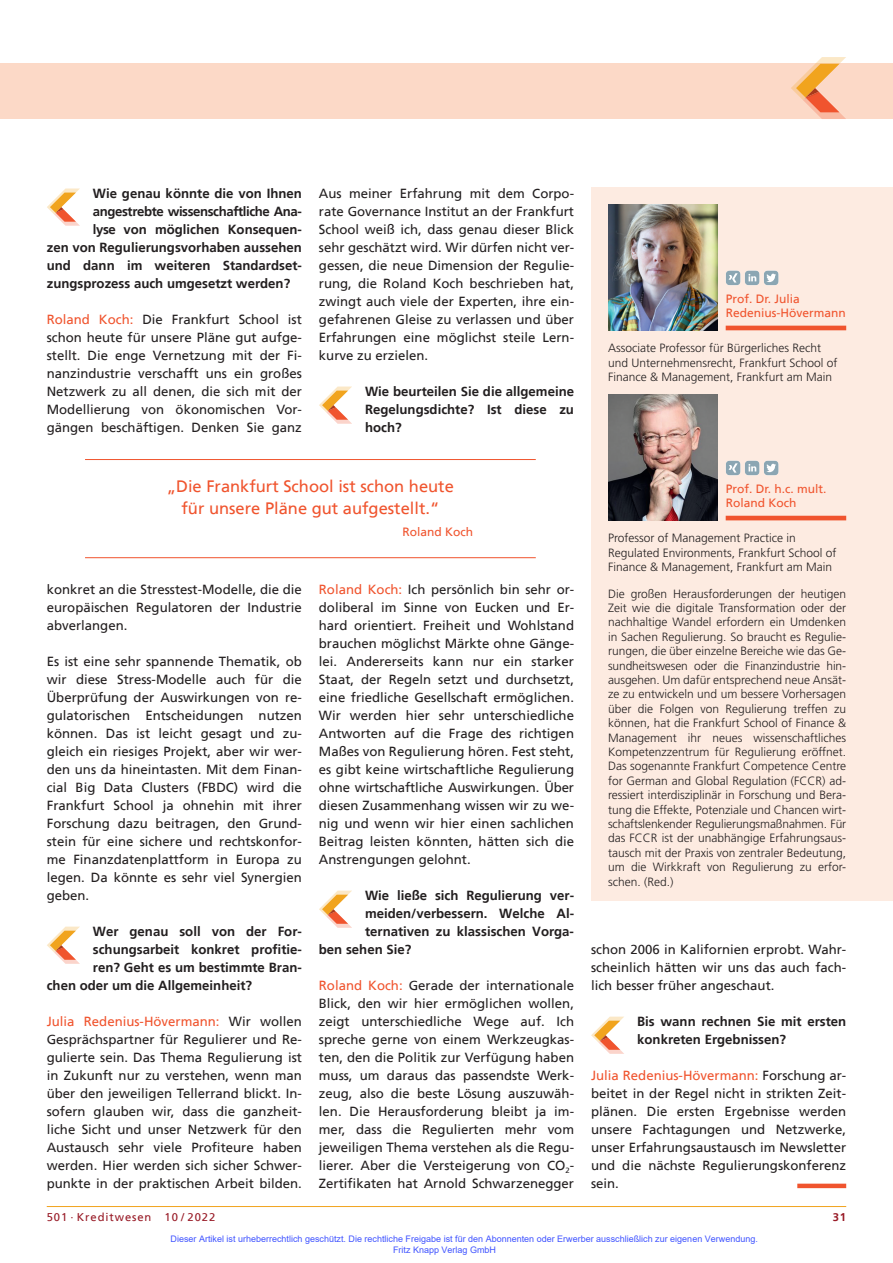
<style>
.page{position:relative;width:893px;height:1263px;background:#fff}
.page>*{position:absolute;margin:0;border:0;box-sizing:border-box;transform-origin:0 0}
.t1{font:16.5px/22.5px "Frutiger";color:#f0542e;text-align:center}
.t2{font:13.2px/18px "Frutiger";color:#231f20;text-align:justify}
.t3{font:700 13.2px/18px "Frutiger";color:#231f20;text-align:justify}
.t4{font:700 13.2px "Frutiger";letter-spacing:-.03em;color:#231f20}
.t5{font:300 12px/14.4px "Frutiger";color:#231f20}
.t6{font:12px/14.4px "Frutiger";color:#f0542e}
.t7{font:11.25px "Frutiger";letter-spacing:.08em;color:#981a26}
.t8{font:700 11.25px "Frutiger";color:#981a26}
.t9{font:9px/10.8px "Arial";color:#4054ff}
.s1{color:#f0542e}
</style>
<div class="page">
<hr style="left:47px;top:1206px;width:799px;height:1px;background:#f1a31e">
<div style="left:0;top:64px;width:893px;height:55px;background:#fcd9c7"></div>
<svg style="left:791px;top:57px;width:55px;height:62px"></svg>
<svg style="left:47px;top:188px;width:33px;height:38px"></svg>
<svg style="left:47px;top:926px;width:33px;height:38px"></svg>
<svg style="left:319px;top:386px;width:33px;height:38px"></svg>
<svg style="left:319px;top:890px;width:33px;height:38px"></svg>
<div style="left:797px;top:1183px;width:49px;height:5px;background:#f0542e"></div>
<svg style="left:591px;top:1016px;width:33px;height:38px"></svg>
<div style="left:591px;top:187px;width:302px;height:713px;background:#fdebe1"></div>
<img style="left:608px;top:204px;width:109px;height:126px">
<hr style="left:726px;top:326px;width:120px;height:4px;background:#f0542e">
<svg style="left:726px;top:270px;width:53px;height:15px"></svg>
<img style="left:608px;top:394px;width:109px;height:126px">
<hr style="left:726px;top:516px;width:120px;height:4px;background:#f0542e">
<svg style="left:726px;top:460px;width:53px;height:15px"></svg>
<hr style="left:85px;top:459px;width:451px;height:1px;background:#f0542e">
<hr style="left:85px;top:557px;width:451px;height:1px;background:#f0542e">
<p class="t3" style="left:93px;top:185px;width:210px">Wie genau könnte die von Ihnen</p>
<p class="t4" style="left:93px;top:206px;width:210px">angestrebte wissenschaftliche Ana-</p>
<p class="t3" style="left:93px;top:221px;width:210px">lyse von möglichen Konsequen-</p>
<p class="t3" style="left:47px;top:239px;width:257px">zen von Regulierungsvorhaben aussehen</p>
<p class="t3" style="left:47px;top:257px;width:257px">und dann im weiteren Standardset-</p>
<p class="t3" style="left:47px;top:275px;width:245px">zungsprozess auch umgesetzt werden?</p>
<p class="t2" style="left:47px;top:311px;width:257px"><span class="s1">Roland Koch:</span> Die Frankfurt School ist schon heute für unsere Pläne gut aufge&shy;stellt. Die enge Vernetzung mit der Fi&shy;nanzindustrie verschafft uns ein großes Netzwerk zu all denen, die sich mit der Modellierung von ökonomischen Vor&shy;gängen beschäftigen. Denken Sie ganz</p>
<p class="t2" style="left:319px;top:185px;width:257px">Aus meiner Erfahrung mit dem Corpo&shy;rate Governance Institut an der Frankfurt School weiß ich, dass genau dieser Blick sehr geschätzt wird. Wir dürfen nicht ver&shy;gessen, die neue Dimension der Regulie&shy;rung, die Roland Koch beschrieben hat, zwingt auch viele der Experten, ihre ein&shy;gefahrenen Gleise zu verlassen und über Erfahrungen eine möglichst steile Lern&shy;kurve zu erzielen.</p>
<p class="t3" style="left:365px;top:383px;width:210px">Wie beurteilen Sie die allgemeine Regelungsdichte? Ist diese zu hoch?</p>
<p class="t6" style="left:726px;top:292px;width:122px">Prof. Dr. Julia<br>Redenius-Hövermann</p>
<p class="t5" style="left:608px;top:341px;width:231px">Associate Professor für Bürgerliches Recht und Unternehmensrecht, Frankfurt School of<br>Finance &amp; Management, Frankfurt am Main</p>
<p class="t1" style="left:167px;top:476px;width:288px">„Die Frankfurt School ist schon heute für unsere Pläne gut aufgestellt.“</p>
<p class="t6" style="left:403px;top:525px;width:72px">Roland Koch</p>
<p class="t2" style="left:47px;top:581px;width:257px">konkret an die Stresstest-Modelle, die die europäischen Regulatoren der Industrie abverlangen.</p>
<p class="t2" style="left:47px;top:653px;width:257px">Es ist eine sehr spannende Thematik, ob wir diese Stress-Modelle auch für die Überprüfung der Auswirkungen von re&shy;gulatorischen Entscheidungen nutzen können. Das ist leicht gesagt und zu&shy;gleich ein riesiges Projekt, aber wir wer&shy;den uns da hineintasten. Mit dem Finan&shy;cial Big Data Clusters (FBDC) wird die Frankfurt School ja ohnehin mit ihrer Forschung dazu beitragen, den Grund&shy;stein für eine sichere und rechtskonfor&shy;me Finanzdatenplattform in Europa zu legen. Da könnte es sehr viel Synergien geben.</p>
<p class="t3" style="left:93px;top:923px;width:210px">Wer genau soll von der For-</p>
<p class="t3" style="left:93px;top:941px;width:210px">schungsarbeit konkret profitie-</p>
<p class="t3" style="left:93px;top:959px;width:210px">ren? Geht es um bestimmte Bran-</p>
<p class="t3" style="left:47px;top:977px;width:207px">chen oder um die Allgemeinheit?</p>
<p class="t2" style="left:47px;top:1013px;width:257px"><span class="s1">Julia Redenius-Hövermann:</span> Wir wollen Gesprächspartner für Regulierer und Re&shy;gulierte sein. Das Thema Regulierung ist in Zukunft nur zu verstehen, wenn man über den jeweiligen Tellerrand blickt. In&shy;sofern glauben wir, dass die ganzheit&shy;liche Sicht und unser Netzwerk für den Austausch sehr viele Profiteure haben werden. Hier werden sich sicher Schwer&shy;punkte in der praktischen Arbeit bilden.</p>
<p class="t2" style="left:319px;top:581px;width:257px"><span class="s1">Roland Koch:</span> Ich persönlich bin sehr or&shy;doliberal im Sinne von Eucken und Er&shy;hard orientiert. Freiheit und Wohlstand brauchen möglichst Märkte ohne Gänge&shy;lei. Andererseits kann nur ein starker Staat, der Regeln setzt und durchsetzt, eine friedliche Gesellschaft ermöglichen.<br>Wir werden hier sehr unterschiedliche Antworten auf die Frage des richtigen Maßes von Regulierung hören. Fest steht, es gibt keine wirtschaftliche Regulierung ohne wirtschaftliche Auswirkungen. Über diesen Zusammenhang wissen wir zu we&shy;nig und wenn wir hier einen sachlichen Beitrag leisten könnten, hätten sich die Anstrengungen gelohnt.</p>
<p class="t3" style="left:365px;top:887px;width:210px">Wie ließe sich Regulierung ver-</p>
<p class="t3" style="left:365px;top:905px;width:210px">meiden/verbessern. Welche Al-</p>
<p class="t3" style="left:365px;top:923px;width:210px">ternativen zu klassischen Vorga-</p>
<p class="t3" style="left:319px;top:941px;width:94px">ben sehen Sie?</p>
<p class="t2" style="left:319px;top:977px;width:257px"><span class="s1">Roland Koch:</span> Gerade der internationale Blick, den wir hier ermöglichen wollen, zeigt unterschiedliche Wege auf. Ich spreche gerne von einem Werkzeugkas&shy;ten, den die Politik zur Verfügung haben muss, um daraus das passendste Werk&shy;zeug, also die beste Lösung auszuwäh&shy;len. Die Herausforderung bleibt ja im&shy;mer, dass die Regulierten mehr vom jeweiligen Thema verstehen als die Regu&shy;lierer. Aber die Versteigerung von CO<sub>2</sub>- Zertifikaten hat Arnold Schwarzenegger</p>
<p class="t6" style="left:726px;top:482px;width:102px">Prof. Dr. h.c. mult.<br>Roland Koch</p>
<p class="t5" style="left:608px;top:531px;width:230px">Professor of Management Practice in<br>Regulated Environments, Frankfurt School of<br>Finance &amp; Management, Frankfurt am Main</p>
<p class="t5" style="left:608px;top:586px;width:240px;text-align:justify">Die großen Herausforderungen der heutigen Zeit wie die digitale Transformation oder der nachhaltige Wandel erfordern ein Umdenken in Sachen Regulierung. So braucht es Regulie&shy;rungen, die über einzelne Bereiche wie das Ge&shy;sundheitswesen oder die Finanzindustrie hin&shy;ausgehen. Um dafür entsprechend neue Ansät&shy;ze zu entwickeln und um bessere Vorhersagen über die Folgen von Regulierung treffen zu können, hat die Frankfurt School of Finance &amp; Management ihr neues wissenschaftliches Kompetenzzentrum für Regulierung eröffnet.<br>Das sogenannte Frankfurt Competence Centre for German and Global Regulation (FCCR) ad&shy;ressiert interdisziplinär in Forschung und Bera&shy;tung die Effekte, Potenziale und Chancen wirt&shy;schaftslenkender Regulierungsmaßnahmen. Für das FCCR ist der unabhängige Erfahrungsaus&shy;tausch mit der Praxis von zentraler Bedeutung, um die Wirkkraft von Regulierung zu erfor&shy;schen. (Red.)</p>
<p class="t2" style="left:591px;top:941px;width:257px">schon 2006 in Kalifornien erprobt. Wahr&shy;scheinlich hätten wir uns das auch fach&shy;lich besser früher angeschaut.</p>
<p class="t3" style="left:637px;top:1013px;width:211px">Bis wann rechnen Sie mit ersten konkreten Ergebnissen?</p>
<p class="t2" style="left:591px;top:1067px;width:257px"><span class="s1">Julia Redenius-Hövermann:</span> Forschung ar&shy;beitet in der Regel nicht in strikten Zeit&shy;plänen. Die ersten Ergebnisse werden unsere Fachtagungen und Netzwerke, unser Erfahrungsaustausch im Newsletter und die nächste Regulierungskonferenz sein.</p>
<p class="t7" style="left:47px;top:1211px;width:170px">501 · Kreditwesen 10 / 2022</p>
<p class="t8" style="left:833px;top:1211px;width:15px">31</p>
<p class="t9" style="left:393px;top:1233px;width:366px;text-indent:-223px">Dieser Artikel ist urheberrechtlich geschützt. Die rechtliche Freigabe ist für den Abonnenten oder Erwerber ausschließlich zur eigenen Verwendung.<br>Fritz Knapp Verlag GmbH</p>
</div>
